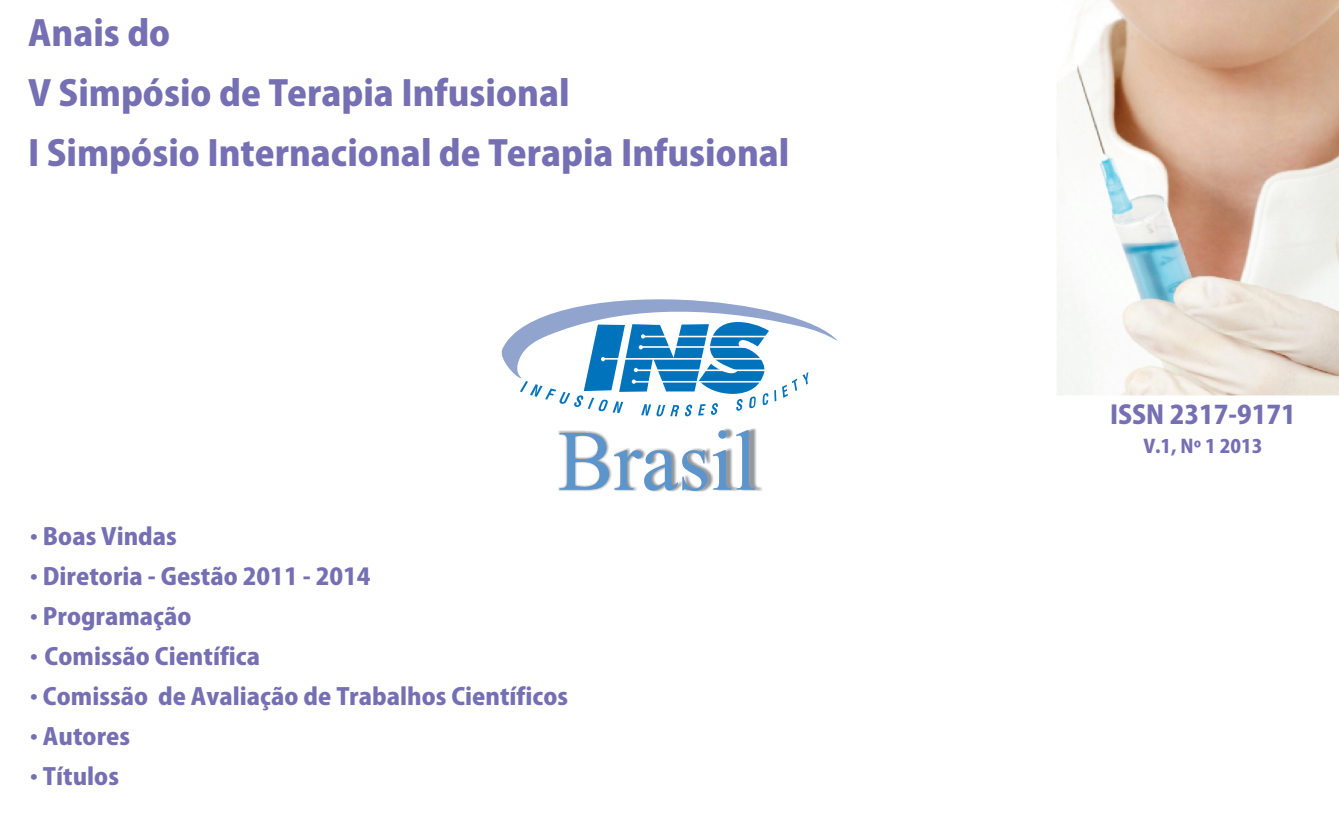
<style>
.page{position:relative;width:1339px;height:821px;background:#fff}
.page>*{position:absolute;margin:0;border:0;box-sizing:border-box;transform-origin:0 0}
.t1{font:85.73px "Times New Roman";color:#5c94cc}
.t2{font:800 34.65px/60.1px "Koz Go Pro";color:#756fb3}
.t3{font:800 25.43px "Koz Go Pro";color:#756fb3}
.t4{font:800 23.18px "Koz Go Pro";color:#756fb3}
.t5{font:800 18.45px "Koz Go Pro";color:#756fb3}
.s1{font-family:"Arial";font-weight:400}
</style>
<div class="page">
<img style="left:1057px;top:0;width:281px;height:396px">
<svg style="left:501px;top:299px;width:337px;height:117px"></svg>
<img style="left:558px;top:428px;width:204px;height:64px">
<h2 class="t2" style="left:28px;top:3px;width:763px">Anais do<br>V Simpósio de Terapia Infusional<br>I Simpósio Internacional de Terapia Infusional</h2>
<h1 class="t1" style="left:558px;top:430px;width:200px">Brasil</h1>
<p class="t4" style="left:30px;top:525px;width:149px"><span class="s1">•</span> Boas Vindas</p>
<p class="t4" style="left:30px;top:565px;width:342px"><span class="s1">•</span> Diretoria - Gestão 2011 - 2014</p>
<p class="t4" style="left:30px;top:605px;width:163px"><span class="s1">•</span> Programação</p>
<p class="t4" style="left:30px;top:645px;width:232px"><span class="s1">•</span> Comissão Científica</p>
<p class="t4" style="left:30px;top:684px;width:540px"><span class="s1">•</span> Comissão de Avaliação de Trabalhos Científicos</p>
<p class="t4" style="left:30px;top:724px;width:102px"><span class="s1">•</span> Autores</p>
<p class="t4" style="left:30px;top:764px;width:91px"><span class="s1">•</span> Títulos</p>
<p class="t3" style="left:1110px;top:401px;width:187px">ISSN 2317-9171</p>
<p class="t5" style="left:1143px;top:437px;width:120px">V.1, Nº 1 2013</p>
</div>
